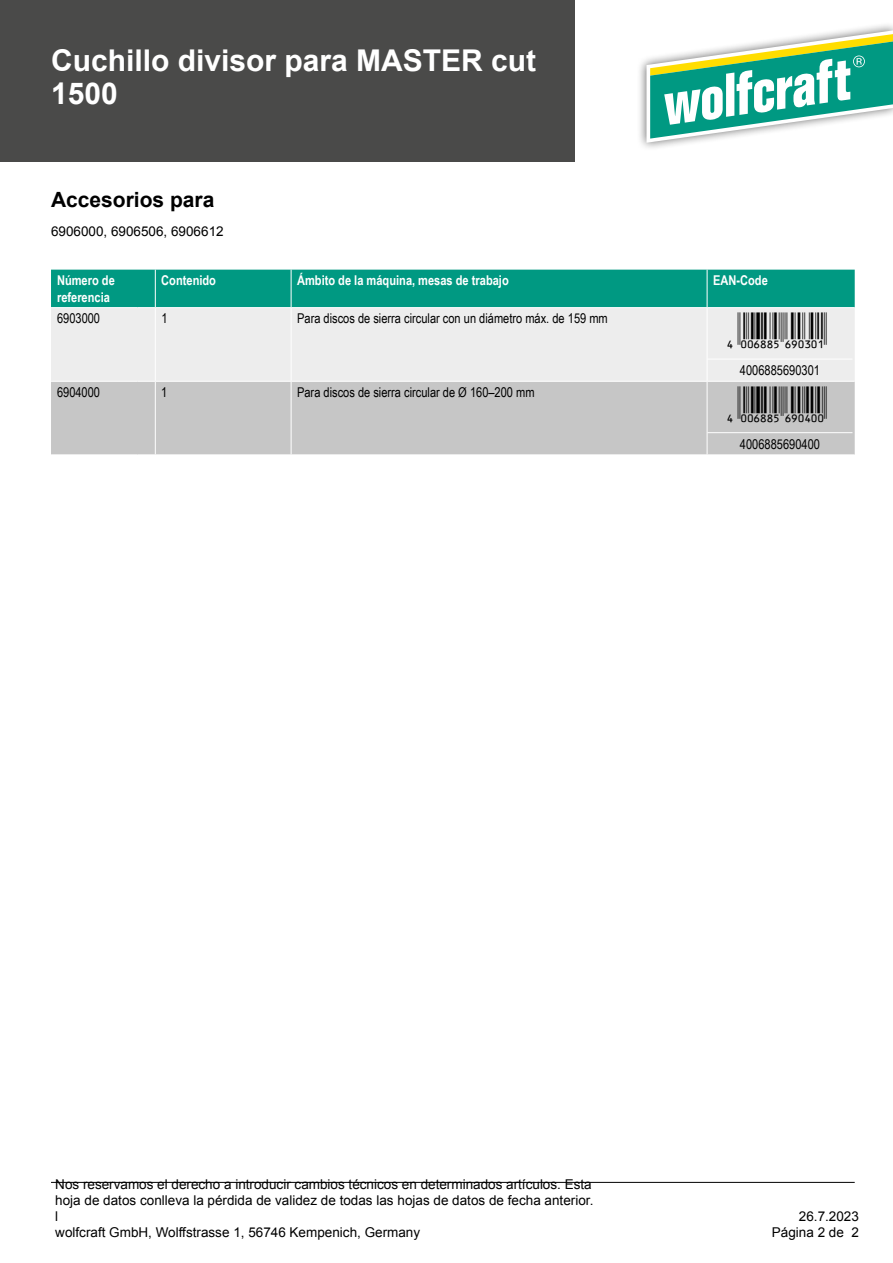
<style>
.page{position:relative;width:893px;height:1263px;background:#fff}
.page>*{position:absolute;margin:0;border:0;box-sizing:border-box;transform-origin:0 0}
.t1{font:36px/73.7px "Ean Bwr P36 Tt";color:#000}
.t2{font:700 30px/33px "Arial";color:#fff}
.t3{font:700 21px "Arial";color:#000}
.t4{font:13.5px/16.2px "Arial";color:#000;text-align:right}
.t5{font:13.5px "Arial Narrow";color:#000}
.t6{font:700 13.5px/16.2px "Arial Narrow";color:#fff}
</style>
<div class="page">
<div style="left:0;top:0;width:574px;height:162px;background:#4a4a49"></div>
<hr style="left:51px;top:1182px;width:804px;height:1px;background:#000">
<div style="left:637px;top:22px;width:256px;height:130px;background:#000;opacity:.6"></div>
<svg style="left:646px;top:30px;width:247px;height:113px"></svg>
<div style="left:51px;top:308px;width:804px;height:73px;background:#ededed"></div>
<div style="left:51px;top:382px;width:804px;height:72px;background:#c6c6c6"></div>
<div style="left:51px;top:270px;width:804px;height:38px;background:#009982"></div>
<hr style="left:155px;top:307px;width:136px;height:1px;background:#fff">
<hr style="left:155px;top:308px;width:1px;height:73px;background:#fff">
<hr style="left:291px;top:307px;width:416px;height:1px;background:#fff">
<hr style="left:291px;top:308px;width:1px;height:73px;background:#fff">
<hr style="left:707px;top:307px;width:148px;height:1px;background:#fff">
<hr style="left:707px;top:308px;width:1px;height:73px;background:#fff">
<hr style="left:155px;top:382px;width:1px;height:72px;background:#fff">
<hr style="left:291px;top:382px;width:1px;height:72px;background:#fff">
<hr style="left:707px;top:382px;width:1px;height:72px;background:#fff">
<svg style="left:138px;top:454px;width:17px;height:1px"></svg>
<hr style="left:707px;top:359px;width:145px;height:1px;background:#fff">
<hr style="left:707px;top:432px;width:145px;height:1px;background:#fff">
<h2 class="t2" style="left:51px;top:45px;width:487px">Cuchillo divisor para MASTER cut<br>1500</h2>
<h3 class="t3" style="left:51px;top:185px;width:165px">Accesorios para</h3>
<p class="t4" style="left:51px;top:223px;width:174px">6906000, 6906506, 6906612</p>
<p class="t6" style="left:57px;top:272px;width:59px">Número de referencia</p>
<p class="t6" style="left:161px;top:272px;width:56px">Contenido</p>
<p class="t6" style="left:297px;top:272px;width:213px">Ámbito de la máquina, mesas de trabajo</p>
<p class="t6" style="left:713px;top:272px;width:56px">EAN-Code</p>
<p class="t5" style="left:57px;top:309px;width:45px">6903000</p>
<p class="t5" style="left:161px;top:309px;width:8px">1</p>
<p class="t5" style="left:297px;top:309px;width:312px">Para discos de sierra circular con un diámetro máx. de 159 mm</p>
<h1 class="t1" style="left:717px;top:294px;width:111px">'!0A68IF-GJADAB! '!0A68IF-GJAEAA!</h1>
<p class="t5" style="left:740px;top:360px;width:82px">4006885690301</p>
<p class="t5" style="left:57px;top:382px;width:45px">6904000</p>
<p class="t5" style="left:161px;top:382px;width:8px">1</p>
<p class="t5" style="left:297px;top:382px;width:239px">Para discos de sierra circular de Ø 160–200 mm</p>
<p class="t5" style="left:740px;top:434px;width:82px">4006885690400</p>
<p class="t4" style="left:55px;top:1176px;width:540px;text-align:left">Nos reservamos el derecho a introducir cambios técnicos en determinados artículos. Esta hoja de datos conlleva la pérdida de validez de todas las hojas de datos de fecha anterior. l<br>wolfcraft GmbH, Wolffstrasse 1, 56746 Kempenich, Germany</p>
<p class="t4" style="left:772px;top:1208px;width:89px">26.7.2023<br>Página 2 de 2</p>
</div>
